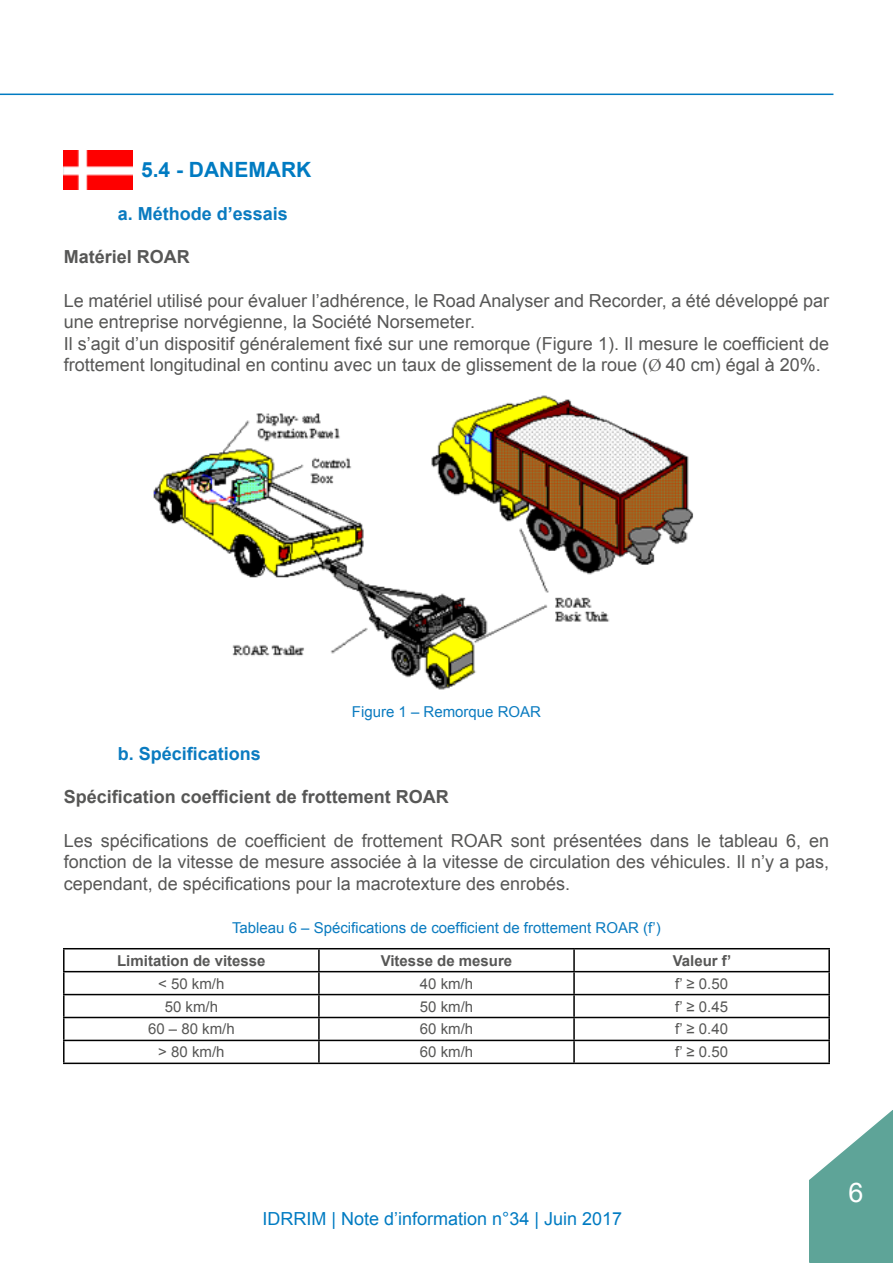
<style>
.page{position:relative;width:893px;height:1263px;background:#fff}
.page>*{position:absolute;margin:0;border:0;box-sizing:border-box;transform-origin:0 0}
.t1{font:27px "Arial";color:#fff}
.t2{font:700 21px "Arial";color:#007bc2}
.t3{font:18px/21.6px "Arial";color:#575756}
.t4{font:700 18px "Arial";color:#575756}
.t5{font:18px "Arial";color:#007bc2}
.t6{font:700 18px "Arial";color:#0a7bc0}
.t7{font:15px "Arial";color:#575756}
.t8{font:15px "Arial";color:#0a7bc0}
.t9{font:700 15px "Arial";color:#575756}
.s1{font-family:"Minion Pro"}
</style>
<div class="page">
<hr style="left:0;top:94px;width:833px;height:1px;background:#007bc2">
<svg style="left:695px;top:1016px;width:198px;height:247px"></svg>
<hr style="left:63px;top:948px;width:256px;height:1px;background:#000">
<hr style="left:63px;top:949px;width:2px;height:22px;background:#000">
<hr style="left:319px;top:948px;width:255px;height:1px;background:#000">
<hr style="left:318px;top:949px;width:2px;height:22px;background:#000">
<hr style="left:574px;top:948px;width:256px;height:1px;background:#000">
<hr style="left:573px;top:949px;width:2px;height:22px;background:#000">
<hr style="left:828px;top:949px;width:2px;height:22px;background:#000">
<hr style="left:63px;top:971px;width:256px;height:1px;background:#000">
<hr style="left:63px;top:972px;width:2px;height:22px;background:#000">
<hr style="left:319px;top:971px;width:255px;height:1px;background:#000">
<hr style="left:318px;top:972px;width:2px;height:22px;background:#000">
<hr style="left:574px;top:971px;width:256px;height:1px;background:#000">
<hr style="left:573px;top:972px;width:2px;height:22px;background:#000">
<hr style="left:828px;top:972px;width:2px;height:22px;background:#000">
<hr style="left:63px;top:994px;width:256px;height:1px;background:#000">
<hr style="left:63px;top:995px;width:2px;height:22px;background:#000">
<hr style="left:319px;top:994px;width:255px;height:1px;background:#000">
<hr style="left:318px;top:995px;width:2px;height:22px;background:#000">
<hr style="left:574px;top:994px;width:256px;height:1px;background:#000">
<hr style="left:573px;top:995px;width:2px;height:22px;background:#000">
<hr style="left:828px;top:995px;width:2px;height:22px;background:#000">
<hr style="left:63px;top:1017px;width:256px;height:1px;background:#000">
<hr style="left:63px;top:1018px;width:2px;height:22px;background:#000">
<hr style="left:319px;top:1017px;width:255px;height:1px;background:#000">
<hr style="left:318px;top:1018px;width:2px;height:22px;background:#000">
<hr style="left:574px;top:1017px;width:256px;height:1px;background:#000">
<hr style="left:573px;top:1018px;width:2px;height:22px;background:#000">
<hr style="left:828px;top:1018px;width:2px;height:22px;background:#000">
<hr style="left:63px;top:1040px;width:256px;height:1px;background:#000">
<hr style="left:63px;top:1041px;width:2px;height:21px;background:#000">
<hr style="left:319px;top:1040px;width:255px;height:1px;background:#000">
<hr style="left:318px;top:1041px;width:2px;height:21px;background:#000">
<hr style="left:574px;top:1040px;width:256px;height:1px;background:#000">
<hr style="left:573px;top:1041px;width:2px;height:21px;background:#000">
<hr style="left:828px;top:1041px;width:2px;height:21px;background:#000">
<hr style="left:63px;top:1062px;width:256px;height:2px;background:#000">
<hr style="left:319px;top:1062px;width:255px;height:2px;background:#000">
<hr style="left:574px;top:1062px;width:256px;height:2px;background:#000">
<img style="left:153px;top:395px;width:541px;height:295px">
<img style="left:64px;top:151px;width:69px;height:39px">
<p class="t2" style="left:141px;top:155px;width:172px">5.4 - DANEMARK</p>
<p class="t6" style="left:118px;top:202px;width:172px">a. Méthode d’essais</p>
<p class="t4" style="left:64px;top:245px;width:128px">Matériel ROAR</p>
<p class="t3" style="left:64px;top:290px;width:767px">Le matériel utilisé pour évaluer l’adhérence, le Road Analyser and Recorder, a été développé par une entreprise norvégienne, la Société Norsemeter.<br>Il s’agit d’un dispositif généralement fixé sur une remorque (Figure 1). Il mesure le coefficient de frottement longitudinal en continu avec un taux de glissement de la roue (<span class="s1">Ø</span> 40 cm) égal à 20%.</p>
<p class="t8" style="left:352px;top:702px;width:191px">Figure 1 – Remorque ROAR</p>
<p class="t6" style="left:118px;top:742px;width:145px">b. Spécifications</p>
<p class="t4" style="left:64px;top:785px;width:387px">Spécification coefficient de frottement ROAR</p>
<p class="t3" style="left:64px;top:830px;width:767px;text-align:justify">Les spécifications de coefficient de frottement ROAR sont présentées dans le tableau 6, en fonction de la vitesse de mesure associée à la vitesse de circulation des véhicules. Il n’y a pas, cependant, de spécifications pour la macrotexture des enrobés.</p>
<p class="t8" style="left:232px;top:918px;width:430px">Tableau 6 – Spécifications de coefficient de frottement ROAR (f’)</p>
<p class="t9" style="left:117px;top:950px;width:150px">Limitation de vitesse</p>
<p class="t9" style="left:381px;top:950px;width:133px">Vitesse de mesure</p>
<p class="t9" style="left:673px;top:950px;width:60px">Valeur f’</p>
<p class="t7" style="left:158px;top:973px;width:68px">&lt; 50 km/h</p>
<p class="t7" style="left:420px;top:973px;width:55px">40 km/h</p>
<p class="t7" style="left:675px;top:973px;width:54px">f’ ≥ 0.50</p>
<p class="t7" style="left:165px;top:996px;width:55px">50 km/h</p>
<p class="t7" style="left:420px;top:996px;width:55px">50 km/h</p>
<p class="t7" style="left:675px;top:996px;width:54px">f’ ≥ 0.45</p>
<p class="t7" style="left:148px;top:1019px;width:88px">60 – 80 km/h</p>
<p class="t7" style="left:420px;top:1019px;width:55px">60 km/h</p>
<p class="t7" style="left:675px;top:1019px;width:54px">f’ ≥ 0.40</p>
<p class="t7" style="left:158px;top:1042px;width:68px">&gt; 80 km/h</p>
<p class="t7" style="left:420px;top:1042px;width:55px">60 km/h</p>
<p class="t7" style="left:675px;top:1042px;width:54px">f’ ≥ 0.50</p>
<p class="t5" style="left:262px;top:1207px;width:361px">IDRRIM | Note d’information n°34 | Juin 2017</p>
<h1 class="t1" style="left:848px;top:1175px;width:17px">6</h1>
</div>
